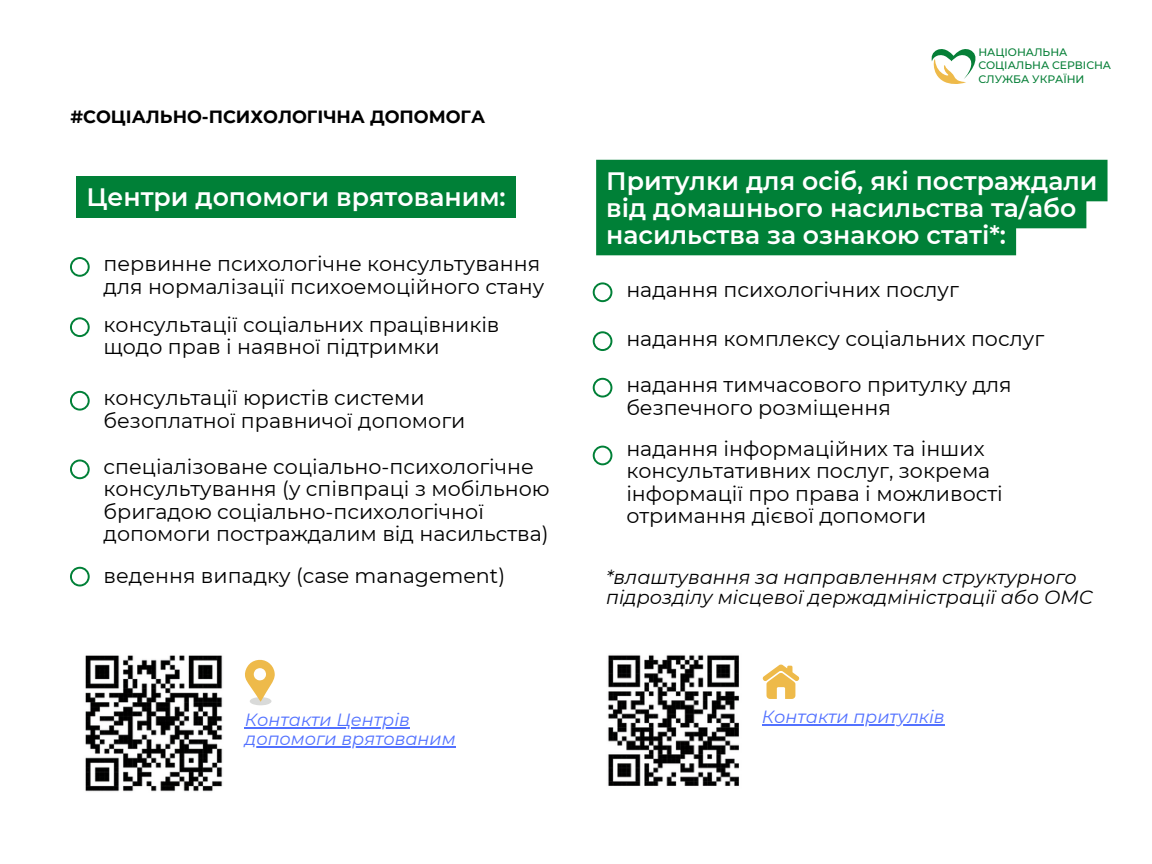
<style>
.page{position:relative;width:1152px;height:864px;background:#fff}
.page>*{position:absolute;margin:0;border:0;box-sizing:border-box;transform-origin:0 0}
.t1{font:600 25.2px/27px "Montserrat";color:#fff}
.t2{font:20.7px/22.5px "Montserrat";color:#000}
.t3{font:italic 19.2px/20.2px "Montserrat";color:#000}
.t4{font:italic 17.7px "Montserrat";color:#5271ff}
.t5{font:700 17.7px "Montserrat";color:#000}
.t6{font:500 10.8px/13.4px "Montserrat";color:#067f37}
</style>
<div class="page">
<svg style="left:70px;top:257px;width:20px;height:20px"></svg>
<svg style="left:70px;top:391px;width:20px;height:20px"></svg>
<svg style="left:593px;top:446px;width:19px;height:19px"></svg>
<svg style="left:593px;top:282px;width:19px;height:20px"></svg>
<svg style="left:245px;top:659px;width:30px;height:46px"></svg>
<svg style="left:70px;top:317px;width:20px;height:20px"></svg>
<svg style="left:70px;top:459px;width:20px;height:20px"></svg>
<svg style="left:70px;top:567px;width:20px;height:20px"></svg>
<img style="left:85px;top:655px;width:138px;height:137px">
<svg style="left:762px;top:664px;width:38px;height:35px"></svg>
<svg style="left:593px;top:331px;width:19px;height:20px"></svg>
<svg style="left:593px;top:378px;width:19px;height:20px"></svg>
<svg style="left:932px;top:49px;width:44px;height:35px"></svg>
<img style="left:608px;top:655px;width:131px;height:131px">
<div style="left:76px;top:177px;width:440px;height:41px;background:#008037"></div>
<svg style="left:596px;top:160px;width:512px;height:95px;background:#0f8743"></svg>
<hr style="left:245px;top:727px;width:165px;height:1px;background:#5271ff">
<hr style="left:245px;top:746px;width:211px;height:1px;background:#5271ff">
<hr style="left:762px;top:724px;width:183px;height:2px;background:#5271ff">
<h2 class="t5" style="left:71px;top:106px;width:416px">#СОЦІАЛЬНО-ПСИХОЛОГІЧНА ДОПОМОГА</h2>
<h1 class="t1" style="left:86px;top:184px;width:421px">Центри допомоги врятованим:</h1>
<p class="t2" style="left:104px;top:253px;width:442px">первинне психологічне консультування для нормалізації психоемоційного стану</p>
<h2 class="t2" style="left:104px;top:313px;width:397px">консультації соціальних працівників щодо прав і наявної підтримки</h2>
<p class="t2" style="left:104px;top:386px;width:363px">консультації юристів системи безоплатної правничої допомоги</p>
<h1 class="t2" style="left:104px;top:455px;width:448px">спеціалізоване соціально-психологічне консультування (у співпраці з мобільною бригадою соціально-психологічної допомоги постраждалим від насильства)</h1>
<p class="t2" style="left:104px;top:565px;width:403px">ведення випадку (case management)</p>
<h2 class="t4" style="left:245px;top:709px;width:167px">Контакти Центрів</h2>
<p class="t4" style="left:245px;top:728px;width:212px">допомоги врятованим</p>
<p class="t6" style="left:978px;top:46px;width:134px">НАЦІОНАЛЬНА<br>СОЦІАЛЬНА СЕРВІСНА<br>СЛУЖБА УКРАЇНИ</p>
<h2 class="t1" style="left:606px;top:167px;width:493px">Притулки для осіб, які постраждали від домашнього насильства та/або насильства за ознакою статі*:</h2>
<p class="t2" style="left:626px;top:278px;width:334px">надання психологічних послуг</p>
<h2 class="t2" style="left:626px;top:327px;width:419px">надання комплексу соціальних послуг</h2>
<p class="t2" style="left:626px;top:374px;width:387px">надання тимчасового притулку для безпечного розміщення</p>
<h2 class="t2" style="left:626px;top:437px;width:378px">надання інформаційних та інших консультативних послуг, зокрема інформації про права і можливості отримання дієвої допомоги</h2>
<p class="t3" style="left:606px;top:567px;width:488px">*влаштування за направленням структурного підрозділу місцевої держадміністрації або ОМС</p>
<h2 class="t4" style="left:762px;top:706px;width:184px">Контакти притулків</h2>
</div>
